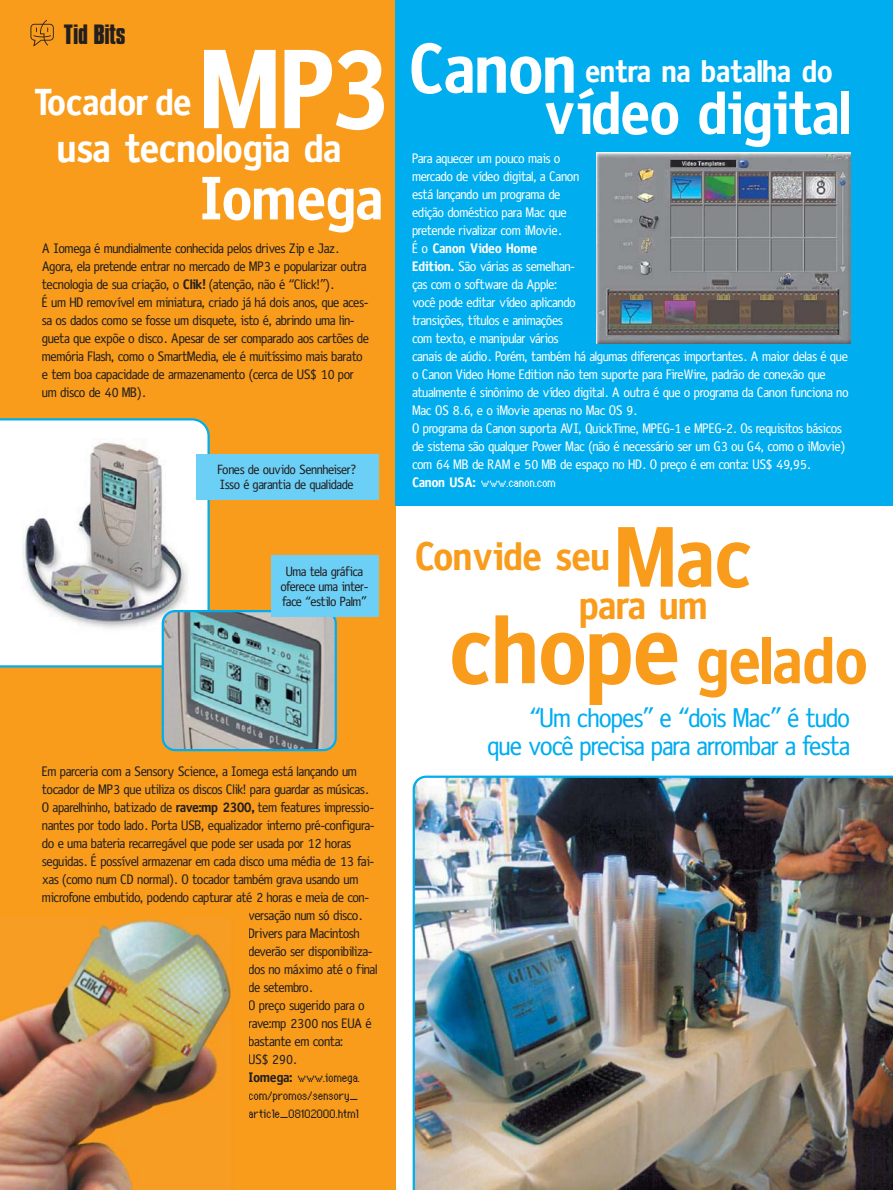
<style>
.page{position:relative;width:893px;height:1190px;background:#fff}
.page>*{position:absolute;margin:0;border:0;box-sizing:border-box;transform-origin:0 0}
.t1{font:700 114.15px "Obscena";color:#fff}
.t2{font:700 71.1px "Obscena";color:#fff}
.t3{font:700 67.5px "Obscena";color:#f99c1b}
.t4{font:700 61.95px "Obscena";color:#fff}
.t5{font:700 61.8px "Obscena";color:#fff}
.t6{font:700 40.65px "Obscena";color:#fff}
.t7{font:700 40.5px/48.4px "Obscena";color:#f99c1b}
.t8{font:700 38.25px "Obscena";color:#fff}
.t9{font:700 31.8px "Obscena";color:#fff}
.t10{font:27.45px/27.5px "Obscena";letter-spacing:-.01em;color:#00adef;text-align:right}
.t11{font:700 24px "Compacta BT";letter-spacing:-.015em;color:#231f1f}
.t12{font:13.95px/18px "Obscena";color:#231f1f}
.t13{font:13.95px/18px "Obscena";color:#fff}
.t14{font:13.5px/15px "Obscena";color:#231f1f}
.t15{font:13.5px/18px "Genoveva";color:#231f1f}
.t16{font:13.5px "Genoveva";color:#fff}
.s1{font-weight:700}
.s2{font-family:"Obscena";font-weight:700;font-size:13.95px}
.s3{font-size:86.85px}
.s4{font-size:99px}
</style>
<div class="page">
<div style="left:0;top:0;width:395px;height:1190px;background:#f99c1b"></div>
<div style="left:395px;top:0;width:497px;height:505px;background:#00adef"></div>
<svg style="left:30px;top:20px;width:24px;height:26px"></svg>
<svg style="left:0;top:418px;width:210px;height:249px;background:#d6d9d9"></svg>
<img style="left:163px;top:611px;width:173px;height:139px;border-radius:12px">
<div style="left:162px;top:610px;width:175px;height:141px;border:2px solid #00adef;border-radius:12px"></div>
<div style="left:196px;top:454px;width:182px;height:46px;background:#6ccff6"></div>
<div style="left:271px;top:555px;width:107px;height:62px;background:#6ccff6"></div>
<img style="left:0;top:917px;width:232px;height:273px">
<img style="left:412px;top:775px;width:480px;height:415px">
<img style="left:596px;top:152px;width:254px;height:191px">
<h3 class="t11" style="left:64px;top:24px;width:63px">Tid Bits</h3>
<h3 class="t8" style="left:35px;top:88px;width:159px">Tocador de</h3>
<h1 class="t1" style="left:204px;top:50px;width:188px">MP3</h1>
<h3 class="t6" style="left:58px;top:135px;width:286px">usa tecnologia da</h3>
<h3 class="t4" style="left:202px;top:177px;width:184px">Iomega</h3>
<p class="t12" style="left:43px;top:241px;width:328px">A Iomega é mundialmente conhecida pelos drives Zip e Jaz.<br>Agora, ela pretende entrar no mercado de MP3 e popularizar outra tecnologia de sua criação, o <span class="s1">Clik!</span> (atenção, não é “Click!”).<br>É um HD removível em miniatura, criado já há dois anos, que aces&shy;sa os dados como se fosse um disquete, isto é, abrindo uma lin&shy;gueta que expõe o disco. Apesar de ser comparado aos cartões de memória Flash, como o SmartMedia, ele é muitíssimo mais barato e tem boa capacidade de armazenamento (cerca de US$ 10 por um disco de 40 MB).</p>
<p class="t14" style="left:218px;top:463px;width:140px">Fones de ouvido Sennheiser?<br>Isso é garantia de qualidade</p>
<p class="t14" style="left:281px;top:565px;width:89px;text-align:center">Uma tela gráfica oferece uma inter&shy;face “estilo Palm”</p>
<p class="t12" style="left:43px;top:763px;width:316px">Em parceria com a Sensory Science, a Iomega está lançando um</p>
<p class="t12" style="left:43px;top:781px;width:328px">tocador de MP3 que utiliza os discos Clik! para guardar as músicas.</p>
<p class="t12" style="left:43px;top:799px;width:333px">O aparelhinho, batizado de <span class="s1">rave:mp 2300,</span> tem features impressio-</p>
<p class="t12" style="left:43px;top:817px;width:334px">nantes por todo lado. Porta USB, equalizador interno pré-configura-</p>
<p class="t12" style="left:43px;top:835px;width:310px">do e uma bateria recarregável que pode ser usada por 12 horas</p>
<p class="t12" style="left:43px;top:853px;width:333px">seguidas. É possível armazenar em cada disco uma média de 13 fai-</p>
<p class="t12" style="left:43px;top:871px;width:317px">xas (como num CD normal). O tocador também grava usando um</p>
<p class="t12" style="left:43px;top:889px;width:328px">microfone embutido, podendo capturar até 2 horas e meia de con-</p>
<p class="t12" style="left:249px;top:907px;width:115px">versação num só disco.</p>
<p class="t12" style="left:249px;top:925px;width:113px">Drivers para Macintosh</p>
<p class="t12" style="left:249px;top:943px;width:125px">deverão ser disponibiliza-</p>
<p class="t12" style="left:249px;top:961px;width:130px">dos no máximo até o final</p>
<p class="t12" style="left:249px;top:979px;width:66px">de setembro.</p>
<p class="t12" style="left:249px;top:997px;width:118px">O preço sugerido para o</p>
<p class="t12" style="left:249px;top:1015px;width:125px">rave:mp 2300 nos EUA é</p>
<p class="t12" style="left:249px;top:1033px;width:96px">bastante em conta:</p>
<p class="t12" style="left:249px;top:1051px;width:50px">US$ 290.</p>
<p class="t15" style="left:249px;top:1068px;width:113px"><span class="s2">Iomega:</span> www.iomega. com/promos/sensory_ article_08102000.html</p>
<h2 class="t2" style="left:411px;top:44px;width:168px">Canon</h2>
<h3 class="t9" style="left:586px;top:60px;width:249px">entra na batalha do</h3>
<h3 class="t5" style="left:545px;top:92px;width:309px">vídeo digital</h3>
<p class="t13" style="left:412px;top:151px;width:438px">Para aquecer um pouco mais o<br>mercado de vídeo digital, a Canon<br>está lançando um programa de<br>edição doméstico para Mac que<br>pretende rivalizar com iMovie.<br>É o <span class="s1">Canon Video Home<br>Edition.</span> São várias as semelhan-<br>ças com o software da Apple:<br>você pode editar vídeo aplicando<br>transições, títulos e animações<br>com texto, e manipular vários<br>canais de aúdio. Porém, também há algumas diferenças importantes. A maior delas é que o Canon Video Home Edition não tem suporte para FireWire, padrão de conexão que atualmente é sinônimo de vídeo digital. A outra é que o programa da Canon funciona no Mac OS 8.6, e o iMovie apenas no Mac OS 9.<br>O programa da Canon suporta AVI, QuickTime, MPEG-1 e MPEG-2. Os requisitos básicos de sistema são qualquer Power Mac (não é necessário ser um G3 ou G4, como o iMovie) com 64 MB de RAM e 50 MB de espaço no HD. O preço é em conta: US$ 49,95.</p>
<p class="t16" style="left:412px;top:475px;width:145px"><span class="s2">Canon USA:</span> www.canon.com</p>
<h3 class="t7" style="left:580px;top:536px;width:176px;text-indent:-164px">Convide seu <span class="s3">Mac </span>para um</h3>
<h3 class="t3" style="left:452px;top:637px;width:419px"><span class="s4">chope</span> gelado</h3>
<h3 class="t10" style="left:488px;top:707px;width:364px">“Um chopes” e “dois Mac” é tudo<br>que você precisa para arrombar a festa</h3>
</div>
